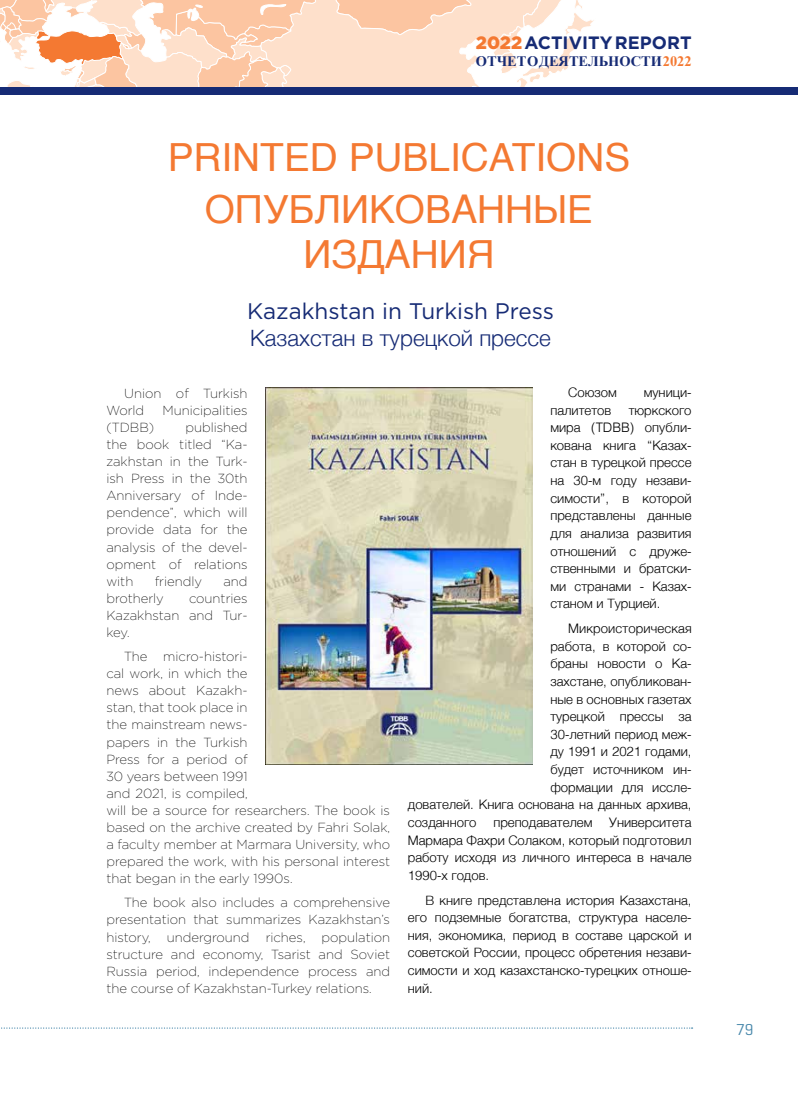
<style>
.page{position:relative;width:798px;height:1099px;background:#fff}
.page>*{position:absolute;margin:0;border:0;box-sizing:border-box;transform-origin:0 0}
.t1{font:38.75px/52.1px "Helvetica";color:#f47932;text-align:center}
.t2{font:22.5px "Gotham";color:#162b75}
.t3{font:300 22.5px "Helvetica";color:#162b75}
.t4{font:700 17.88px "Gotham";color:#162b75}
.t5{font:16px "Geogrotesque";color:#4787aa}
.t6{font:700 14.38px "Times New Roman";color:#162b75}
.t7{font:200 13.12px/17.1px "Gotham";color:#000;text-align:justify}
.t8{font:300 13.12px/17.6px "Helvetica";color:#000;text-align:justify}
.s1{font-weight:900;color:#f47932}
.s2{color:#f47932}
</style>
<div class="page">
<svg style="left:0;top:0;width:797px;height:88px"></svg>
<svg style="left:1px;top:1027px;width:691px;height:1px"></svg>
<div style="left:0;top:88px;width:797px;height:7px;background:#162b75"></div>
<img style="left:265px;top:387px;width:267px;height:377px">
<h3 class="t4" style="left:475px;top:31px;width:217px"><span class="s1">2022</span> ACTIVITY REPORT</h3>
<p class="t6" style="left:475px;top:51px;width:217px">ОТЧЕТ О ДЕЯТЕЛЬНОСТИ <span class="s2">2022</span></p>
<h1 class="t1" style="left:168px;top:132px;width:464px">PRINTED PUBLICATIONS<br>ОПУБЛИКОВАННЫЕ</h1>
<h1 class="t1" style="left:303px;top:229px;width:192px">ИЗДАНИЯ</h1>
<h2 class="t2" style="left:247px;top:296px;width:308px">Kazakhstan in Turkish Press</h2>
<h2 class="t3" style="left:250px;top:318px;width:302px">Казахстан в турецкой прессе</h2>
<p class="t7" style="left:106px;top:384px;width:143px;text-indent:18px">Union of Turkish<br>World</p>
<p class="t7" style="left:162px;top:401px;width:87px">Municipalities</p>
<p class="t7" style="left:106px;top:418px;width:143px;text-indent:79px">published the book titled “Ka&shy;zakhstan in the Turk&shy;ish Press in the 30th Anniversary of Inde&shy;pendence”, which will provide data for the analysis of the devel&shy;opment of relations with</p>
<p class="t7" style="left:106px;top:418px;width:49px">(TDBB)</p>
<p class="t7" style="left:155px;top:572px;width:49px">friendly</p>
<p class="t7" style="left:223px;top:572px;width:26px">and</p>
<p class="t7" style="left:106px;top:589px;width:59px">brotherly</p>
<p class="t7" style="left:106px;top:589px;width:143px;text-indent:83px">countries Kazakhstan and Tur&shy;key.</p>
<p class="t7" style="left:106px;top:647px;width:285px;text-align:left;text-indent:18px">The micro-histori-<br>cal work, in which the<br>news about Kazakh-<br>stan, that took place in<br>the mainstream news-<br>papers in the Turkish<br>Press for a period of<br>30 years between 1991<br>and 2021, is compiled,<br>will be a source for researchers. The book is based on the archive created by Fahri Solak, a faculty member at Marmara University, who prepared the work, with his personal interest that began in the early 1990s.</p>
<p class="t7" style="left:106px;top:893px;width:285px;text-indent:18px">The book also includes a comprehensive presentation that summarizes Kazakhstan’s history, underground riches, population structure and economy, Tsarist and Soviet Russia period, independence process and the course of Kazakhstan-Turkey relations.</p>
<p class="t8" style="left:568px;top:382px;width:50px">Союзом</p>
<p class="t8" style="left:643px;top:382px;width:49px">муници-</p>
<p class="t8" style="left:550px;top:400px;width:62px">палитетов</p>
<p class="t8" style="left:550px;top:400px;width:143px;text-indent:78px">тюркского мира (TDBB) опубли&shy;кована книга “Казах&shy;стан в турецкой прессе на 30-м году незави&shy;симости”, в которой представлены данные для анализа развития отношений с друже&shy;ственными и братски&shy;ми странами - Казах&shy;станом и Турцией.</p>
<p class="t8" style="left:568px;top:618px;width:125px">Микроисторическая</p>
<p class="t8" style="left:550px;top:636px;width:143px">работа, в которой со-</p>
<p class="t8" style="left:550px;top:654px;width:143px">браны новости о Ка-</p>
<p class="t8" style="left:550px;top:671px;width:143px">захстане, опубликован-</p>
<p class="t8" style="left:550px;top:689px;width:143px">ные в основных газетах</p>
<p class="t8" style="left:550px;top:706px;width:143px">турецкой прессы за</p>
<p class="t8" style="left:550px;top:724px;width:143px">30-летний период меж-</p>
<p class="t8" style="left:550px;top:742px;width:143px">ду 1991 и 2021 годами,</p>
<p class="t8" style="left:550px;top:759px;width:143px">будет источником ин-</p>
<p class="t8" style="left:550px;top:777px;width:143px">формации для иссле-</p>
<p class="t8" style="left:407px;top:795px;width:285px">дователей. Книга основана на данных архива,</p>
<p class="t8" style="left:407px;top:812px;width:70px">созданного</p>
<p class="t8" style="left:493px;top:812px;width:101px">преподавателем</p>
<p class="t8" style="left:407px;top:812px;width:285px;text-indent:201px">Университета Мармара Фахри Солаком, который подготовил работу исходя из личного интереса в начале 1990-х годов.</p>
<p class="t8" style="left:407px;top:890px;width:285px;text-indent:18px">В книге представлена история Казахстана, его подземные богатства, структура населе&shy;ния, экономика, период в составе царской и советской России, процесс обретения незави&shy;симости и ход казахстанско-турецких отноше&shy;ний.</p>
<p class="t5" style="left:735px;top:1019px;width:19px">79</p>
</div>
